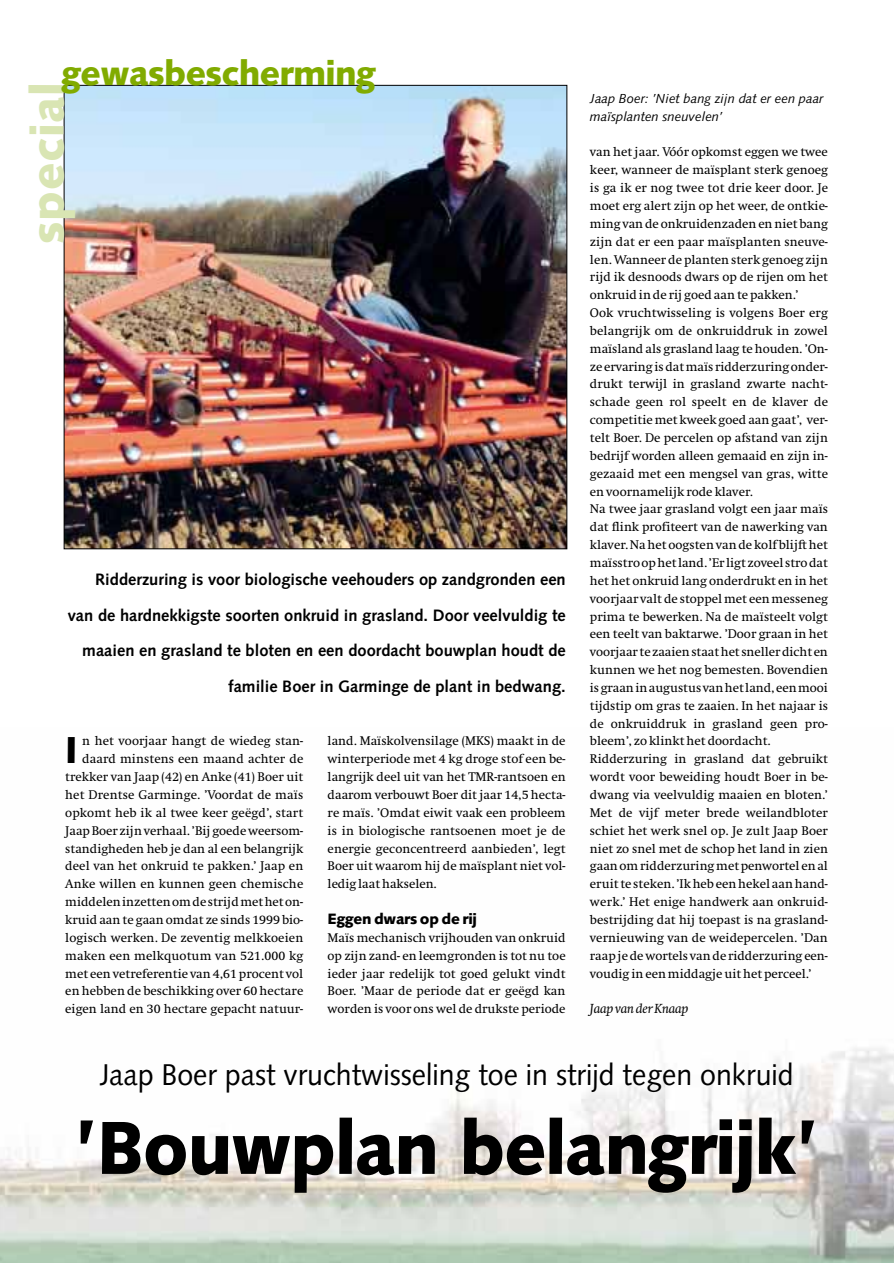
<style>
.page{position:relative;width:894px;height:1263px;background:#fff}
.page>*{position:absolute;margin:0;border:0;box-sizing:border-box;transform-origin:0 0}
.t1{font:900 75px "Syntax";letter-spacing:-.02em;color:#000;scale:.95 1}
.t2{font:900 46.5px "Syntax";letter-spacing:.015em;color:#d9e5b3}
.t3{font:900 37.5px "Syntax";color:#000}
.t4{font:900 34.5px "Syntax";letter-spacing:-.02em;color:#81ab00}
.t5{font:30px "Syntax";color:#000;scale:.95 1}
.t6{font:700 16.5px/35.7px "Syntax";color:#000;text-align:right}
.t7{font:900 15px "Syntax";letter-spacing:-.02em;color:#000}
.t8{font:13.05px/17.9px "Swift";color:#000;text-align:justify}
.t9{font:italic 13.05px/17.9px "Syntax";color:#000}
.t10{font:italic 13.05px "Swift";letter-spacing:-.015em;color:#000}
</style>
<div class="page">
<img style="left:0;top:1048px;width:894px;height:215px">
<img style="left:66px;top:87px;width:499px;height:460px">
<h3 class="t4" style="left:61px;top:59px;width:316px">gewasbescherming</h3>
<h2 class="t2" style="left:28px;top:244px;width:164px;rotate:-90deg">special</h2>
<p class="t6" style="left:68px;top:563px;width:499px">Ridderzuring is voor biologische veehouders op zandgronden een van de hardnekkigste soorten onkruid in grasland. Door veelvuldig te maaien en grasland te bloten en een doordacht bouwplan houdt de familie Boer in Garminge de plant in bedwang.</p>
<p class="t8" style="left:65px;top:733px;width:239px;text-align:right">n het voorjaar hangt de wiedeg stan&shy;daard minstens een maand achter de trekker van Jaap (42) en Anke (41) Boer uit het Drentse Garminge. ’Voordat de maïs opkomt heb ik al twee keer geëgd’, start Jaap Boer zijn verhaal. ’Bij goede weersom&shy;standigheden heb je dan al een belangrijk deel van het onkruid te pakken.’ Jaap en Anke willen en kunnen geen chemische middelen inzetten om de strijd met het on&shy;kruid aan te gaan omdat ze sinds 1999 bio&shy;logisch werken. De zeventig melkkoeien maken een melkquotum van 521.000 kg met een vetreferentie van 4,61 procent vol en hebben de beschikking over 60 hectare eigen land en 30 hectare gepacht natuur-</p>
<p class="t8" style="left:327px;top:733px;width:240px">land. Maïskolvensilage (MKS) maakt in de winterperiode met 4 kg droge stof een be&shy;langrijk deel uit van het TMR-rantsoen en daarom verbouwt Boer dit jaar 14,5 hecta&shy;re maïs. ’Omdat eiwit vaak een probleem is in biologische rantsoenen moet je de energie geconcentreerd aanbieden’, legt Boer uit waarom hij de maïsplant niet vol&shy;ledig laat hakselen.</p>
<h3 class="t3" style="left:65px;top:735px;width:14px">I</h3>
<p class="t7" style="left:327px;top:913px;width:151px">Eggen dwars op de rij</p>
<p class="t8" style="left:327px;top:930px;width:239px">Maïs mechanisch vrijhouden van onkruid op zijn zand- en leemgronden is tot nu toe ieder jaar redelijk tot goed gelukt vindt Boer. ’Maar de periode dat er geëgd kan worden is voor ons wel de drukste periode</p>
<p class="t9" style="left:590px;top:91px;width:235px">Jaap Boer: ’Niet bang zijn dat er een paar maïsplanten sneuvelen’</p>
<p class="t8" style="left:590px;top:144px;width:240px;text-align:left">van het jaar. Vóór opkomst eggen we twee keer, wanneer de maïsplant sterk genoeg is ga ik er nog twee tot drie keer door. Je moet erg alert zijn op het weer, de ontkie&shy;ming van de onkruidenzaden en niet bang zijn dat er een paar maïsplanten sneuve&shy;len. Wanneer de planten sterk genoeg zijn rijd ik desnoods dwars op de rijen om het onkruid in de rij goed aan te pakken.’<br>Ook vruchtwisseling is volgens Boer erg belangrijk om de onkruiddruk in zowel maïsland als grasland laag te houden. ’On&shy;ze ervaring is dat maïs ridderzuring onder&shy;drukt terwijl in grasland zwarte nacht&shy;schade geen rol speelt en de klaver de competitie met kweek goed aan gaat’, ver&shy;telt Boer. De percelen op afstand van zijn bedrijf worden alleen gemaaid en zijn in&shy;gezaaid met een mengsel van gras, witte en voornamelijk rode klaver.<br>Na twee jaar grasland volgt een jaar maïs dat flink profiteert van de nawerking van klaver. Na het oogsten van de kolf blijft het maïsstro op het land. ’Er ligt zoveel stro dat het het onkruid lang onderdrukt en in het voorjaar valt de stoppel met een messeneg prima te bewerken. Na de maïsteelt volgt een teelt van baktarwe. ’Door graan in het voorjaar te zaaien staat het sneller dicht en kunnen we het nog bemesten. Bovendien is graan in augustus van het land, een mooi tijdstip om gras te zaaien. In het najaar is de onkruiddruk in grasland geen pro&shy;bleem’, zo klinkt het doordacht.<br>Ridderzuring in grasland dat gebruikt wordt voor beweiding houdt Boer in be&shy;dwang via veelvuldig maaien en bloten.’ Met de vijf meter brede weilandbloter schiet het werk snel op. Je zult Jaap Boer niet zo snel met de schop het land in zien gaan om ridderzuring met penwortel en al eruit te steken. ’Ik heb een hekel aan hand&shy;werk.’ Het enige handwerk aan onkruid&shy;bestrijding dat hij toepast is na grasland&shy;vernieuwing van de weidepercelen. ’Dan raap je de wortels van de ridderzuring een&shy;voudig in een middagje uit het perceel.’</p>
<p class="t10" style="left:590px;top:1004px;width:100px">Jaap van der Knaap</p>
<h3 class="t5" style="left:100px;top:1062px;width:732px">Jaap Boer past vruchtwisseling toe in strijd tegen onkruid</h3>
<h1 class="t1" style="left:74px;top:1118px;width:785px">’Bouwplan belangrijk’</h1>
</div>
